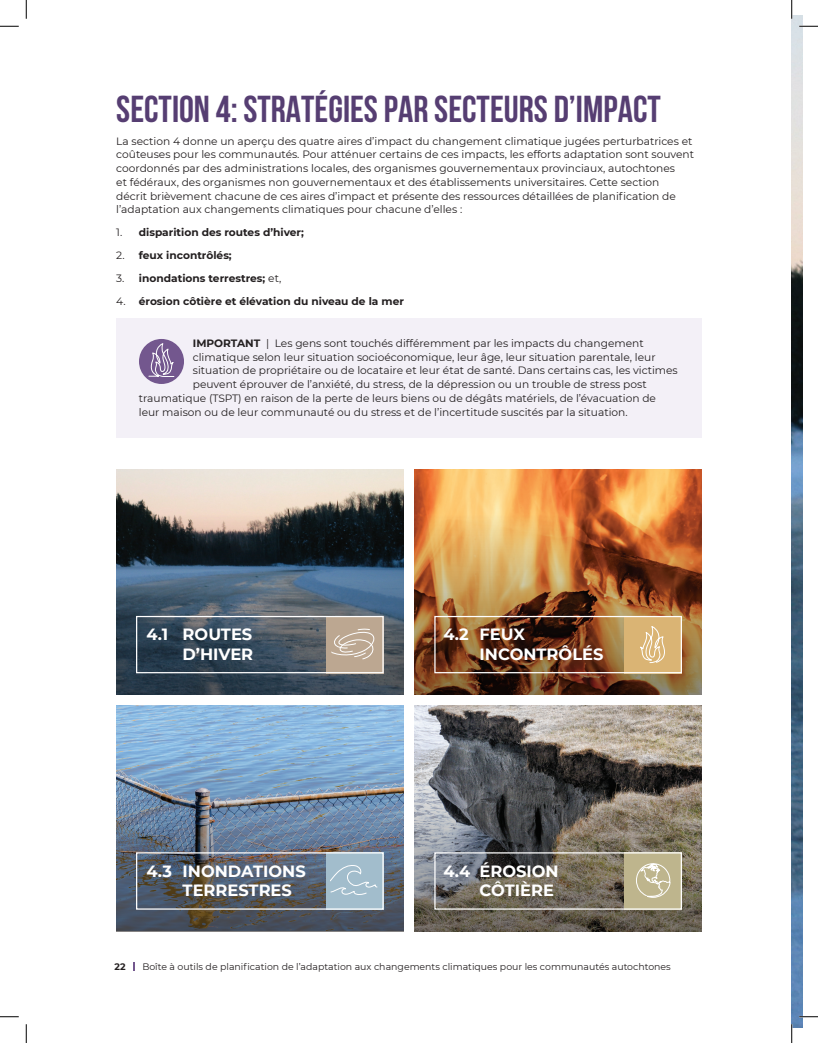
<style>
.page{position:relative;width:818px;height:1043px;background:#fff}
.page>*{position:absolute;margin:0;border:0;box-sizing:border-box;transform-origin:0 0}
.t1{font:700 37.5px "Bebas Neue";color:#563e72}
.t2{font:700 16.25px/19.5px "Montserrat";color:#fff;text-align:right}
.t3{font:10.62px/13.8px "Montserrat";color:#231f20}
.t4{font:700 10.62px "Montserrat";color:#231f20}
.t5{font:9.38px "Montserrat";color:#231f20}
.t6{font:700 9.38px "Montserrat";color:#231f20}
.s1{font-weight:400}
.s2{font-weight:700}
</style>
<div class="page">
<img style="left:791px;top:15px;width:11px;height:1012px">
<div style="left:116px;top:318px;width:585px;height:120px;background:#f3f0f7"></div>
<div style="left:139px;top:339px;width:45px;height:45px;background:#73578e;border-radius:50%"></div>
<svg style="left:148px;top:343px;width:28px;height:41px"></svg>
<img style="left:116px;top:706px;width:287px;height:45px">
<img style="left:414px;top:706px;width:287px;height:45px">
<img style="left:414px;top:469px;width:287px;height:45px">
<img style="left:116px;top:469px;width:287px;height:45px">
<svg style="left:116px;top:514px;width:287px;height:180px;background:#3c4b58"></svg>
<img style="left:414px;top:514px;width:287px;height:180px">
<img style="left:414px;top:751px;width:287px;height:180px">
<img style="left:116px;top:751px;width:287px;height:180px">
<div style="left:326px;top:616px;width:57px;height:57px;background:#bca791"></div>
<svg style="left:331px;top:628px;width:44px;height:32px"></svg>
<div style="left:136px;top:616px;width:247px;height:57px;border:1px solid #fff"></div>
<div style="left:624px;top:616px;width:58px;height:57px;background:#dab474"></div>
<svg style="left:640px;top:626px;width:25px;height:37px"></svg>
<div style="left:326px;top:852px;width:57px;height:57px;background:#a2bdcc"></div>
<svg style="left:330px;top:865px;width:48px;height:30px"></svg>
<div style="left:624px;top:852px;width:58px;height:57px;background:#beb58d"></div>
<svg style="left:636px;top:863px;width:35px;height:35px"></svg>
<div style="left:434px;top:616px;width:248px;height:57px;border:1px solid #fff"></div>
<div style="left:136px;top:852px;width:247px;height:57px;border:1px solid #fff"></div>
<div style="left:434px;top:852px;width:248px;height:57px;border:1px solid #fff"></div>
<svg style="left:133px;top:962px;width:2px;height:8px"></svg>
<svg style="left:0;top:25px;width:19px;height:2px"></svg>
<svg style="left:799px;top:25px;width:19px;height:2px"></svg>
<svg style="left:0;top:1016px;width:19px;height:1px"></svg>
<svg style="left:799px;top:1015px;width:19px;height:2px"></svg>
<svg style="left:25px;top:0;width:2px;height:19px"></svg>
<svg style="left:25px;top:1024px;width:2px;height:18px"></svg>
<svg style="left:791px;top:0;width:1px;height:19px"></svg>
<svg style="left:791px;top:1024px;width:1px;height:18px"></svg>
<h1 class="t1" style="left:116px;top:88px;width:546px">SECTION 4: STRATÉGIES PAR SECTEURS D’IMPACT</h1>
<p class="t3" style="left:116px;top:134px;width:579px">La section 4 donne un aperçu des quatre aires d’impact du changement climatique jugées perturbatrices et coûteuses pour les communautés. Pour atténuer certains de ces impacts, les efforts adaptation sont souvent coordonnés par des administrations locales, des organismes gouvernementaux provinciaux, autochtones<br>et fédéraux, des organismes non gouvernementaux et des établissements universitaires. Cette section<br>décrit brièvement chacune de ces aires d’impact et présente des ressources détaillées de planification de l’adaptation aux changements climatiques pour chacune d’elles :</p>
<p class="t4" style="left:116px;top:225px;width:189px"><span class="s1">1.</span> disparition des routes d’hiver;</p>
<p class="t4" style="left:116px;top:247px;width:117px"><span class="s1">2.</span> feux incontrôlés;</p>
<p class="t4" style="left:116px;top:270px;width:166px"><span class="s1">3.</span> inondations terrestres; <span class="s1">et,</span></p>
<p class="t4" style="left:116px;top:293px;width:289px"><span class="s1">4.</span> érosion côtière et élévation du niveau de la mer</p>
<p class="t3" style="left:193px;top:336px;width:452px"><span class="s2">IMPORTANT</span> | Les gens sont touchés différemment par les impacts du changement</p>
<p class="t3" style="left:193px;top:349px;width:464px">climatique selon leur situation socioéconomique, leur âge, leur situation parentale, leur</p>
<p class="t3" style="left:193px;top:363px;width:486px">situation de propriétaire ou de locataire et leur état de santé. Dans certains cas, les victimes</p>
<p class="t3" style="left:193px;top:377px;width:455px">peuvent éprouver de l’anxiété, du stress, de la dépression ou un trouble de stress post</p>
<p class="t3" style="left:139px;top:391px;width:518px">traumatique (TSPT) en raison de la perte de leurs biens ou de dégâts matériels, de l’évacuation de</p>
<p class="t3" style="left:139px;top:404px;width:490px">leur maison ou de leur communauté ou du stress et de l’incertitude suscités par la situation.</p>
<h2 class="t2" style="left:146px;top:624px;width:108px">4.1 ROUTES<br>D’HIVER</h2>
<h2 class="t2" style="left:479px;top:624px;width:125px;text-align:left;text-indent:-36px">4.2 FEUX<br>INCONTRÔLÉS</h2>
<h2 class="t2" style="left:183px;top:860px;width:125px;text-align:left;text-indent:-36px">4.3 INONDATIONS<br>TERRESTRES</h2>
<h2 class="t2" style="left:443px;top:860px;width:117px">4.4 ÉROSION<br>CÔTIÈRE</h2>
<p class="t6" style="left:114px;top:959px;width:13px">22</p>
<p class="t5" style="left:142px;top:959px;width:530px">Boîte à outils de planification de l’adaptation aux changements climatiques pour les communautés autochtones</p>
</div>
